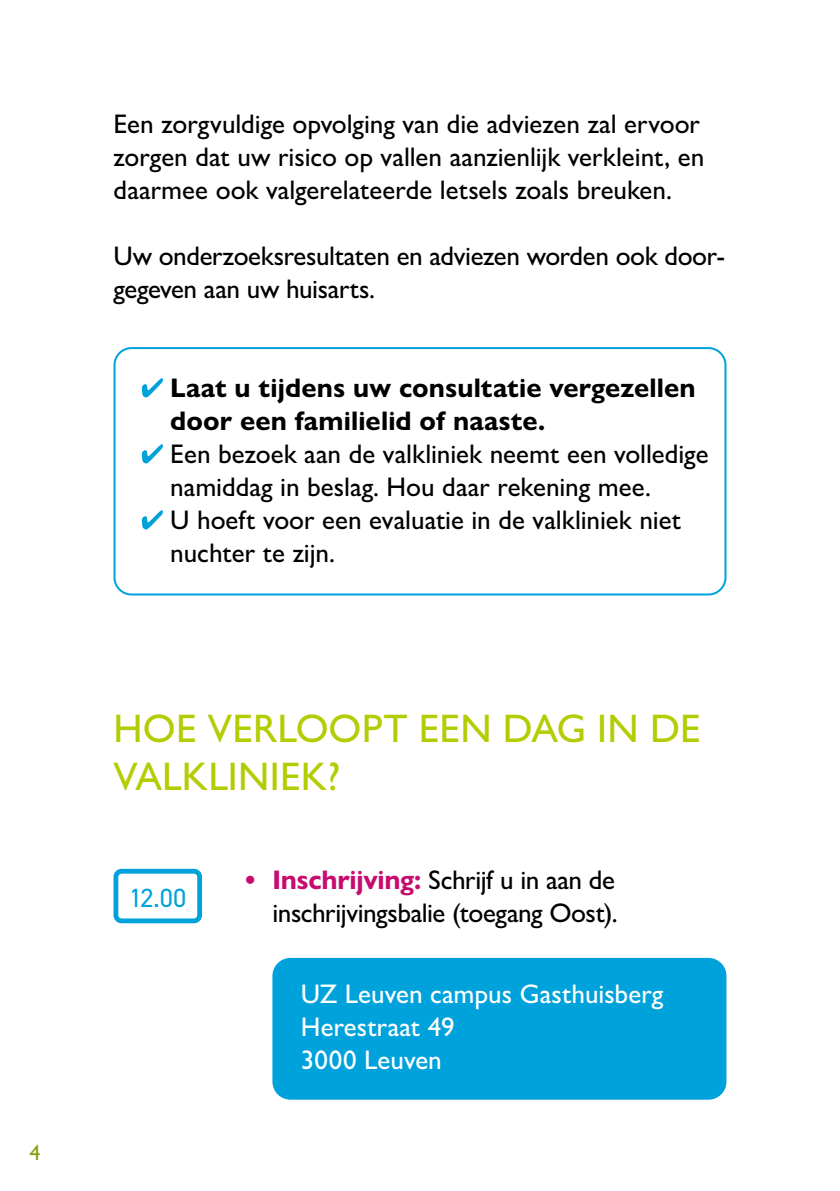
<style>
.page{position:relative;width:840px;height:1191px;background:#fff}
.page>*{position:absolute;margin:0;border:0;box-sizing:border-box;transform-origin:0 0}
.t1{font:500 40px/48px "Gill Sans Nova";letter-spacing:.005em;color:#b4cc04}
.t2{font:500 27px/33px "Gill Sans Nova";letter-spacing:-.005em;color:#000}
.t3{font:700 27px/33px "Gill Sans Nova";letter-spacing:.005em;color:#000}
.t4{font:500 27px/33px "Gill Sans Nova";color:#fff}
.t5{font:26.4px "DIN2014";color:#00a2dc}
.t6{font:500 22px "Gill Sans Nova";color:#86a315}
.s1{font-weight:700;color:#c70c6f}
</style>
<div class="page">
<div style="left:273px;top:959px;width:452px;height:139px;background:#00a2dc;border-radius:17px"></div>
<div style="left:272px;top:958px;width:454px;height:141px;border:2px solid #00a2dc;border-radius:17px"></div>
<svg style="left:142px;top:378px;width:21px;height:19px"></svg>
<svg style="left:142px;top:444px;width:21px;height:19px"></svg>
<svg style="left:142px;top:510px;width:21px;height:19px"></svg>
<div style="left:113px;top:347px;width:613px;height:248px;border:2px solid #00a2dc;border-radius:17px"></div>
<div style="left:113px;top:869px;width:89px;height:54px;border:5px solid #00a2dc;border-radius:6px"></div>
<p class="t6" style="left:29px;top:1138px;width:13px">4</p>
<p class="t2" style="left:113px;top:107px;width:592px">Een zorgvuldige opvolging van die adviezen zal ervoor zorgen dat uw risico op vallen aanzienlijk verkleint, en daarmee ook valgerelateerde letsels zoals breuken.</p>
<p class="t2" style="left:113px;top:239px;width:612px">Uw onderzoeksresultaten en adviezen worden ook door&shy;gegeven aan uw huisarts.</p>
<p class="t3" style="left:170px;top:371px;width:526px">Laat u tijdens uw consultatie vergezellen door een familielid of naaste.</p>
<p class="t2" style="left:170px;top:437px;width:539px">Een bezoek aan de valkliniek neemt een volledige namiddag in beslag. Hou daar rekening mee.<br>U hoeft voor een evaluatie in de valkliniek niet nuchter te zijn.</p>
<h1 class="t1" style="left:113px;top:704px;width:588px">HOE VERLOOPT EEN DAG IN DE<br>VALKLINIEK?</h1>
<p class="t5" style="left:129px;top:881px;width:59px">12.00</p>
<p class="t2" style="left:244px;top:863px;width:375px;text-align:right"><span class="s1">• Inschrijving:</span> Schrijf u in aan de inschrijvingsbalie (toegang Oost).</p>
<p class="t4" style="left:300px;top:977px;width:364px">UZ Leuven campus Gasthuisberg<br>Herestraat 49<br>3000 Leuven</p>
</div>
